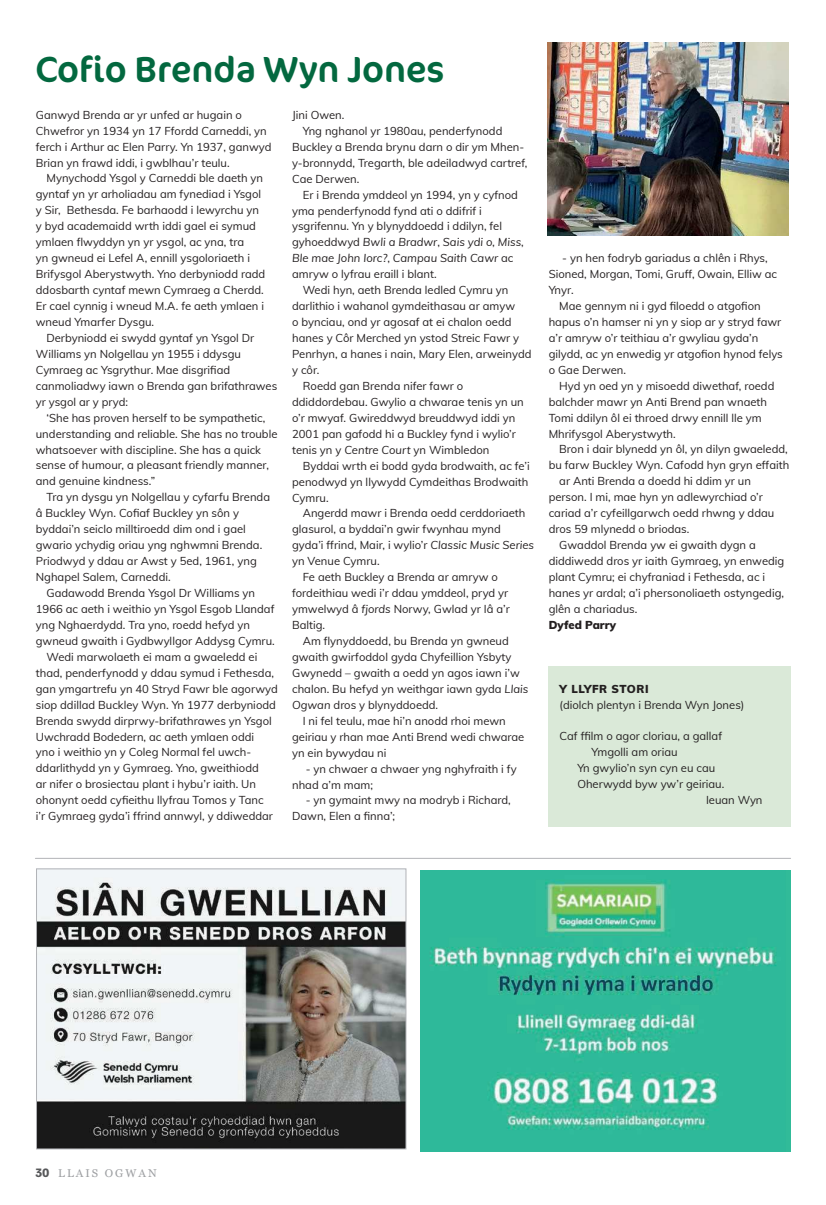
<style>
.page{position:relative;width:826px;height:1205px;background:#fff}
.page>*{position:absolute;margin:0;border:0;box-sizing:border-box;transform-origin:0 0}
.t1{font:36.5px "Cocon Pro";color:#03683f}
.t2{font:11.25px/16px "Muli";color:#231f20}
.t3{font:italic 11.25px "Muli";color:#231f20}
.t4{font:11.25px "Georgia";letter-spacing:.18em;color:#9d9fa2}
.t5{font:900 11.25px "Muli";letter-spacing:.05em;color:#231f20}
.t6{font:900 11.25px "Muli";letter-spacing:.015em;color:#231f20}
.s1{font-style:normal}
.s2{font-style:italic}
.s3{font-family:"Tenso";font-weight:700;font-size:12.5px;color:#57585a}
</style>
<div class="page">
<img style="left:547px;top:43px;width:242px;height:193px">
<img style="left:38px;top:870px;width:366px;height:277px">
<div style="left:36px;top:868px;width:370px;height:281px;border:1px solid #b2b3b7"></div>
<img style="left:420px;top:870px;width:371px;height:281px">
<hr style="left:35px;top:858px;width:755px;height:1px;background:#b2b3b7">
<div style="left:548px;top:666px;width:243px;height:161px;background:#dae9d8"></div>
<h1 class="t1" style="left:35px;top:45px;width:410px">Cofio Brenda Wyn Jones</h1>
<p class="t2" style="left:36px;top:106px;width:237px">Ganwyd Brenda ar yr unfed ar hugain o Chwefror yn 1934 yn 17 Ffordd Carneddi, yn ferch i Arthur ac Elen Parry. Yn 1937, ganwyd Brian yn frawd iddi, i gwblhau’r teulu.</p>
<p class="t2" style="left:36px;top:170px;width:231px;text-indent:11px">Mynychodd Ysgol y Carneddi ble daeth yn gyntaf yn yr arholiadau am fynediad i Ysgol y Sir, Bethesda. Fe barhaodd i lewyrchu yn y byd academaidd wrth iddi gael ei symud ymlaen flwyddyn yn yr ysgol, ac yna, tra<br>yn gwneud ei Lefel A, ennill ysgoloriaeth i Brifysgol Aberystwyth. Yno derbyniodd radd ddosbarth cyntaf mewn Cymraeg a Cherdd.<br>Er cael cynnig i wneud M.A. fe aeth ymlaen i wneud Ymarfer Dysgu.</p>
<p class="t2" style="left:36px;top:329px;width:243px;text-indent:11px">Derbyniodd ei swydd gyntaf yn Ysgol Dr Williams yn Nolgellau yn 1955 i ddysgu Cymraeg ac Ysgrythur. Mae disgrifiad canmoliadwy iawn o Brenda gan brifathrawes yr ysgol ar y pryd:</p>
<p class="t2" style="left:36px;top:409px;width:243px;text-indent:11px">‘She has proven herself to be sympathetic, understanding and reliable. She has no trouble whatsoever with discipline. She has a quick sense of humour, a pleasant friendly manner, and genuine kindness.”</p>
<p class="t2" style="left:36px;top:489px;width:236px;text-indent:11px">Tra yn dysgu yn Nolgellau y cyfarfu Brenda â Buckley Wyn. Cofiaf Buckley yn sôn y byddai’n seiclo milltiroedd dim ond i gael gwario ychydig oriau yng nghwmni Brenda.<br>Priodwyd y ddau ar Awst y 5ed, 1961, yng Nghapel Salem, Carneddi.</p>
<p class="t2" style="left:46px;top:584px;width:210px">Gadawodd Brenda Ysgol Dr Williams yn</p>
<p class="t2" style="left:36px;top:600px;width:240px">1966 ac aeth i weithio yn Ysgol Esgob Llandaf</p>
<p class="t2" style="left:36px;top:616px;width:216px">yng Nghaerdydd. Tra yno, roedd hefyd yn</p>
<p class="t2" style="left:36px;top:632px;width:240px">gwneud gwaith i Gydbwyllgor Addysg Cymru.</p>
<p class="t2" style="left:46px;top:648px;width:212px">Wedi marwolaeth ei mam a gwaeledd ei</p>
<p class="t2" style="left:36px;top:664px;width:240px">thad, penderfynodd y ddau symud i Fethesda,</p>
<p class="t2" style="left:36px;top:680px;width:243px">gan ymgartrefu yn 40 Stryd Fawr ble agorwyd</p>
<p class="t2" style="left:36px;top:696px;width:241px">siop ddillad Buckley Wyn. Yn 1977 derbyniodd</p>
<p class="t2" style="left:36px;top:712px;width:237px">Brenda swydd dirprwy-brifathrawes yn Ysgol</p>
<p class="t2" style="left:36px;top:728px;width:220px">Uwchradd Bodedern, ac aeth ymlaen oddi</p>
<p class="t2" style="left:36px;top:744px;width:217px">yno i weithio yn y Coleg Normal fel uwch-</p>
<p class="t2" style="left:36px;top:760px;width:224px">ddarlithydd yn y Gymraeg. Yno, gweithiodd</p>
<p class="t2" style="left:36px;top:776px;width:222px">ar nifer o brosiectau plant i hybu’r iaith. Un</p>
<p class="t2" style="left:36px;top:792px;width:229px">ohonynt oedd cyfieithu llyfrau Tomos y Tanc</p>
<p class="t2" style="left:36px;top:807px;width:239px">i’r Gymraeg gyda’i ffrind annwyl, y ddiweddar</p>
<p class="t2" style="left:292px;top:106px;width:54px">Jini Owen.</p>
<p class="t2" style="left:303px;top:122px;width:201px">Yng nghanol yr 1980au, penderfynodd</p>
<p class="t2" style="left:292px;top:138px;width:234px">Buckley a Brenda brynu darn o dir ym Mhen-</p>
<p class="t2" style="left:292px;top:154px;width:237px">y-bronnydd, Tregarth, ble adeiladwyd cartref,</p>
<p class="t2" style="left:292px;top:170px;width:69px">Cae Derwen.</p>
<p class="t2" style="left:303px;top:186px;width:217px">Er i Brenda ymddeol yn 1994, yn y cyfnod</p>
<p class="t2" style="left:292px;top:202px;width:191px">yma penderfynodd fynd ati o ddifrif i</p>
<p class="t2" style="left:292px;top:218px;width:211px">ysgrifennu. Yn y blynyddoedd i ddilyn, fel</p>
<p class="t3" style="left:292px;top:234px;width:233px"><span class="s1">gyhoeddwyd</span> Bwli a Bradwr<span class="s1">,</span> Sais ydi o, Miss<span class="s1">,</span></p>
<p class="t3" style="left:292px;top:250px;width:223px">Ble mae John Iorc?<span class="s1">,</span> Campau Saith Cawr <span class="s1">ac</span></p>
<p class="t2" style="left:292px;top:266px;width:146px">amryw o lyfrau eraill i blant.</p>
<p class="t2" style="left:303px;top:282px;width:207px">Wedi hyn, aeth Brenda ledled Cymru yn</p>
<p class="t2" style="left:292px;top:298px;width:224px">darlithio i wahanol gymdeithasau ar amyw</p>
<p class="t2" style="left:292px;top:313px;width:221px">o bynciau, ond yr agosaf at ei chalon oedd</p>
<p class="t2" style="left:292px;top:329px;width:228px">hanes y Côr Merched yn ystod Streic Fawr y</p>
<p class="t2" style="left:292px;top:345px;width:241px">Penrhyn, a hanes i nain, Mary Elen, arweinydd</p>
<p class="t2" style="left:292px;top:361px;width:29px">y côr.</p>
<p class="t2" style="left:303px;top:377px;width:162px">Roedd gan Brenda nifer fawr o</p>
<p class="t2" style="left:292px;top:393px;width:233px">ddiddordebau. Gwylio a chwarae tenis yn un</p>
<p class="t2" style="left:292px;top:409px;width:225px">o’r mwyaf. Gwireddwyd breuddwyd iddi yn</p>
<p class="t2" style="left:292px;top:425px;width:225px">2001 pan gafodd hi a Buckley fynd i wylio’r</p>
<p class="t2" style="left:292px;top:441px;width:199px">tenis yn y <span class="s2">Centre Court</span> yn Wimbledon</p>
<p class="t2" style="left:303px;top:457px;width:228px">Byddai wrth ei bodd gyda brodwaith, ac fe’i</p>
<p class="t2" style="left:292px;top:473px;width:238px">penodwyd yn llywydd Cymdeithas Brodwaith</p>
<p class="t2" style="left:292px;top:489px;width:38px">Cymru.</p>
<p class="t2" style="left:303px;top:505px;width:224px">Angerdd mawr i Brenda oedd cerddoriaeth</p>
<p class="t2" style="left:292px;top:521px;width:210px">glasurol, a byddai’n gwir fwynhau mynd</p>
<p class="t2" style="left:292px;top:537px;width:243px">gyda’i ffrind, Mair, i wylio’r <span class="s2">Classic Music Series</span></p>
<p class="t2" style="left:292px;top:553px;width:89px">yn Venue Cymru.</p>
<p class="t2" style="left:303px;top:569px;width:197px">Fe aeth Buckley a Brenda ar amryw o</p>
<p class="t2" style="left:292px;top:584px;width:218px">fordeithiau wedi i’r ddau ymddeol, pryd yr</p>
<p class="t2" style="left:292px;top:600px;width:219px">ymwelwyd â <span class="s2">fjords</span> Norwy, Gwlad yr Iâ a’r</p>
<p class="t2" style="left:292px;top:616px;width:35px">Baltig.</p>
<p class="t2" style="left:303px;top:632px;width:208px">Am flynyddoedd, bu Brenda yn gwneud</p>
<p class="t2" style="left:292px;top:648px;width:221px">gwaith gwirfoddol gyda Chyfeillion Ysbyty</p>
<p class="t2" style="left:292px;top:664px;width:229px">Gwynedd – gwaith a oedd yn agos iawn i’w</p>
<p class="t2" style="left:292px;top:680px;width:238px">chalon. Bu hefyd yn weithgar iawn gyda <span class="s2">Llais</span></p>
<p class="t2" style="left:292px;top:696px;width:148px"><span class="s2">Ogwan</span> dros y blynyddoedd.</p>
<p class="t2" style="left:303px;top:712px;width:205px">I ni fel teulu, mae hi’n anodd rhoi mewn</p>
<p class="t2" style="left:292px;top:728px;width:234px">geiriau y rhan mae Anti Brend wedi chwarae</p>
<p class="t2" style="left:292px;top:744px;width:96px">yn ein bywydau ni</p>
<p class="t2" style="left:292px;top:760px;width:226px;text-indent:14px">- yn chwaer a chwaer yng nghyfraith i fy nhad a’m mam;</p>
<p class="t2" style="left:292px;top:792px;width:220px;text-indent:14px">- yn gymaint mwy na modryb i Richard,<br>Dawn, Elen a finna’;</p>
<p class="t2" style="left:548px;top:250px;width:230px;text-indent:14px">- yn hen fodryb gariadus a chlên i Rhys,<br>Sioned, Morgan, Tomi, Gruff, Owain, Elliw ac<br>Ynyr.</p>
<p class="t2" style="left:548px;top:297px;width:236px;text-indent:11px">Mae gennym ni i gyd filoedd o atgofion hapus o’n hamser ni yn y siop ar y stryd fawr a’r amryw o’r teithiau a’r gwyliau gyda’n gilydd, ac yn enwedig yr atgofion hynod felys o Gae Derwen.</p>
<p class="t2" style="left:548px;top:377px;width:227px;text-indent:11px">Hyd yn oed yn y misoedd diwethaf, roedd balchder mawr yn Anti Brend pan wnaeth Tomi ddilyn ôl ei throed drwy ennill lle ym Mhrifysgol Aberystwyth.</p>
<p class="t2" style="left:559px;top:441px;width:230px">Bron i dair blynedd yn ôl, yn dilyn gwaeledd,</p>
<p class="t2" style="left:548px;top:457px;width:242px">bu farw Buckley Wyn. Cafodd hyn gryn effaith</p>
<p class="t2" style="left:559px;top:473px;width:193px">ar Anti Brenda a doedd hi ddim yr un</p>
<p class="t2" style="left:548px;top:489px;width:216px">person. I mi, mae hyn yn adlewyrchiad o’r</p>
<p class="t2" style="left:548px;top:505px;width:227px">cariad a’r cyfeillgarwch oedd rhwng y ddau</p>
<p class="t2" style="left:548px;top:521px;width:142px">dros 59 mlynedd o briodas.</p>
<p class="t2" style="left:559px;top:536px;width:198px">Gwaddol Brenda yw ei gwaith dygn a</p>
<p class="t2" style="left:548px;top:552px;width:237px">diddiwedd dros yr iaith Gymraeg, yn enwedig</p>
<p class="t2" style="left:548px;top:568px;width:218px">plant Cymru; ei chyfraniad i Fethesda, ac i</p>
<p class="t2" style="left:548px;top:584px;width:237px">hanes yr ardal; a’i phersonoliaeth ostyngedig,</p>
<p class="t2" style="left:548px;top:600px;width:90px">glên a chariadus.</p>
<p class="t6" style="left:548px;top:616px;width:69px">Dyfed Parry</p>
<p class="t5" style="left:559px;top:680px;width:91px">Y LLYFR STORI</p>
<p class="t2" style="left:559px;top:696px;width:186px">(diolch plentyn i Brenda Wyn Jones)</p>
<p class="t2" style="left:559px;top:728px;width:164px">Caf ffilm o agor cloriau, a gallaf</p>
<p class="t2" style="left:591px;top:744px;width:88px">Ymgolli am oriau</p>
<p class="t2" style="left:577px;top:760px;width:139px">Yn gwylio’n syn cyn eu cau</p>
<p class="t2" style="left:577px;top:775px;width:148px">Oherwydd byw yw’r geiriau.</p>
<p class="t2" style="left:706px;top:791px;width:58px">Ieuan Wyn</p>
<p class="t4" style="left:35px;top:1164px;width:123px"><span class="s3">30</span> LLAIS OGWAN</p>
</div>
